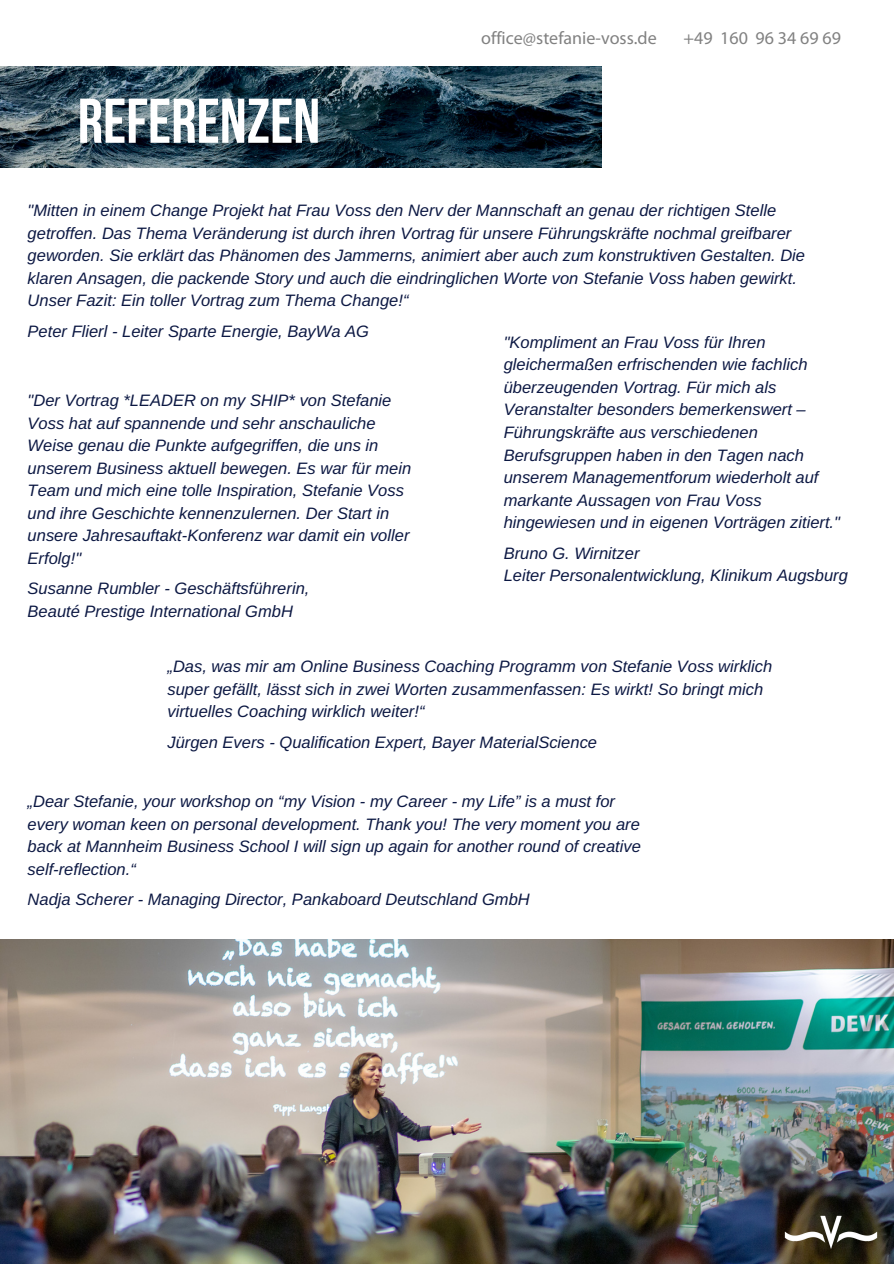
<style>
.page{position:relative;width:894px;height:1264px;background:#fff}
.page>*{position:absolute;margin:0;border:0;box-sizing:border-box;transform-origin:0 0}
.t1{font:700 63px "Bebas Neue";color:#fff}
.t2{font:18px "Myriad Pro";color:#818181}
.t3{font:italic 16.5px/22.5px "Arimo";color:#0c1843}
</style>
<div class="page">
<img style="left:0;top:67px;width:601px;height:101px">
<img style="left:0;top:939px;width:893px;height:324px">
<img style="left:783px;top:1214px;width:95px;height:36px">
<p class="t1" style="left:78px;top:95px;width:244px">REFERENZEN</p>
<p class="t2" style="left:481px;top:30px;width:177px">office@stefanie-voss.de</p>
<p class="t2" style="left:683px;top:30px;width:159px">+49 160 96 34 69 69</p>
<p class="t3" style="left:28px;top:199px;width:778px">"Mitten in einem Change Projekt hat Frau Voss den Nerv der Mannschaft an genau der richtigen Stelle getroffen. Das Thema Veränderung ist durch ihren Vortrag für unsere Führungskräfte nochmal greifbarer geworden. Sie erklärt das Phänomen des Jammerns, animiert aber auch zum konstruktiven Gestalten. Die klaren Ansagen, die packende Story und auch die eindringlichen Worte von Stefanie Voss haben gewirkt.<br>Unser Fazit: Ein toller Vortrag zum Thema Change!“</p>
<p class="t3" style="left:28px;top:320px;width:343px">Peter Flierl - Leiter Sparte Energie, BayWa AG</p>
<p class="t3" style="left:503px;top:331px;width:338px">"Kompliment an Frau Voss für Ihren gleichermaßen erfrischenden wie fachlich überzeugenden Vortrag. Für mich als Veranstalter besonders bemerkenswert – Führungskräfte aus verschiedenen Berufsgruppen haben in den Tagen nach unserem Managementforum wiederholt auf markante Aussagen von Frau Voss hingewiesen und in eigenen Vorträgen zitiert."</p>
<p class="t3" style="left:503px;top:541px;width:137px">Bruno G. Wirnitzer</p>
<p class="t3" style="left:503px;top:564px;width:345px">Leiter Personalentwicklung, Klinikum Augsburg</p>
<p class="t3" style="left:28px;top:389px;width:385px">"Der Vortrag *LEADER on my SHIP* von Stefanie Voss hat auf spannende und sehr anschauliche Weise genau die Punkte aufgegriffen, die uns in unserem Business aktuell bewegen. Es war für mein Team und mich eine tolle Inspiration, Stefanie Voss und ihre Geschichte kennenzulernen. Der Start in unsere Jahresauftakt-Konferenz war damit ein voller Erfolg!"</p>
<p class="t3" style="left:28px;top:577px;width:283px">Susanne Rumbler - Geschäftsführerin,</p>
<p class="t3" style="left:28px;top:600px;width:267px">Beauté Prestige International GmbH</p>
<p class="t3" style="left:167px;top:655px;width:606px">„Das, was mir am Online Business Coaching Programm von Stefanie Voss wirklich super gefällt, lässt sich in zwei Worten zusammenfassen: Es wirkt! So bringt mich virtuelles Coaching wirklich weiter!“</p>
<p class="t3" style="left:167px;top:730px;width:431px">Jürgen Evers - Qualification Expert, Bayer MaterialScience</p>
<p class="t3" style="left:28px;top:790px;width:614px">„Dear Stefanie, your workshop on “my Vision - my Career - my Life” is a must for every woman keen on personal development. Thank you! The very moment you are back at Mannheim Business School I will sign up again for another round of creative self-reflection.“</p>
<p class="t3" style="left:28px;top:888px;width:503px">Nadja Scherer - Managing Director, Pankaboard Deutschland GmbH</p>
</div>
